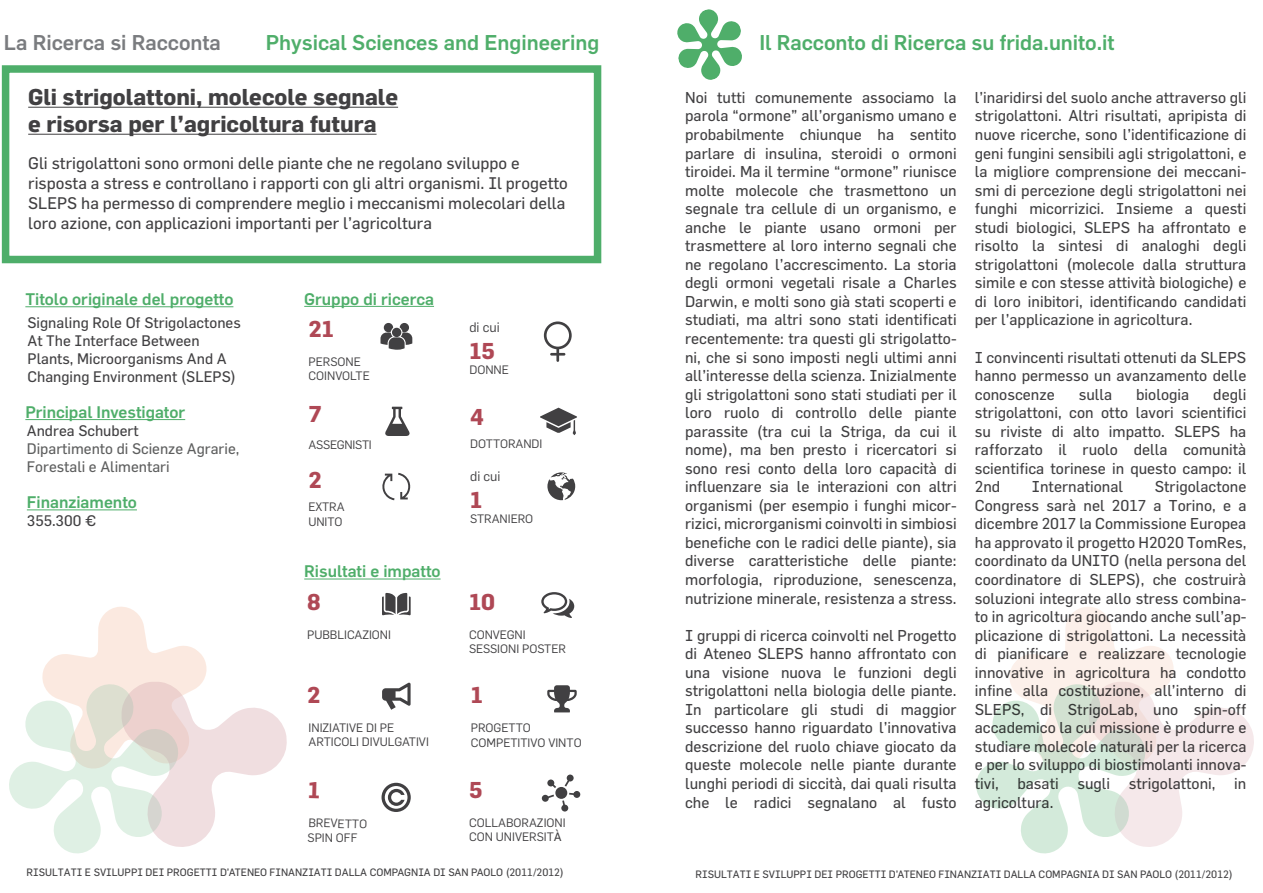
<style>
.page{position:relative;width:1263px;height:893px;background:#fff}
.page>*{position:absolute;margin:0;border:0;box-sizing:border-box;transform-origin:0 0}
.t1{font:700 22.5px/27px "Flama";color:#414042}
.t2{font:700 22.5px "Flama";color:#af4855}
.t3{font:500 21px "Flama";color:#4fae6a}
.t4{font:500 21px "Flama";color:#7a7c7f}
.t5{font:16.5px/19.8px "Flama";color:#414042}
.t6{font:500 16.5px "Flama";color:#4fae6a}
.t7{font:15.45px/18.6px "Flama";color:#414042;text-align:justify}
.t8{font:15px/18px "Flama";color:#414042}
.t9{font:15px/18px "Flama";color:#5e5f5f}
.t10{font:13.5px "Flama";color:#414042}
.t11{font:12px/14.4px "Flama";color:#414042}
.t12{font:12px "Flama";letter-spacing:-.02em;color:#414042}
.t13{font:10.5px "Flama";color:#414042}
.s1{font-style:inherit}
</style>
<div class="page">
<div style="left:2px;top:65px;width:599px;height:198px;border:8px solid #4eae6a"></div>
<svg style="left:976px;top:607px;width:278px;height:246px"></svg>
<svg style="left:9px;top:606px;width:278px;height:247px"></svg>
<hr style="left:28px;top:107px;width:370px;height:1px;background:#414042">
<hr style="left:28px;top:134px;width:349px;height:1px;background:#414042">
<svg style="left:677px;top:9px;width:65px;height:71px"></svg>
<hr style="left:25px;top:306px;width:208px;height:1px;background:#4fae6a">
<hr style="left:25px;top:419px;width:86px;height:1px;background:#4fae6a">
<svg style="left:111px;top:419px;width:25px;height:1px"></svg>
<hr style="left:136px;top:419px;width:49px;height:1px;background:#4fae6a">
<hr style="left:27px;top:509px;width:110px;height:1px;background:#4fae6a">
<svg style="left:380px;top:323px;width:32px;height:27px"></svg>
<svg style="left:544px;top:321px;width:28px;height:41px"></svg>
<svg style="left:382px;top:473px;width:29px;height:27px"></svg>
<svg style="left:385px;top:407px;width:25px;height:29px"></svg>
<svg style="left:540px;top:408px;width:37px;height:27px"></svg>
<svg style="left:382px;top:593px;width:29px;height:22px"></svg>
<svg style="left:541px;top:592px;width:33px;height:26px"></svg>
<svg style="left:382px;top:683px;width:29px;height:27px"></svg>
<hr style="left:304px;top:306px;width:130px;height:1px;background:#4fae6a">
<hr style="left:304px;top:579px;width:137px;height:1px;background:#4fae6a">
<svg style="left:547px;top:685px;width:30px;height:27px"></svg>
<svg style="left:381px;top:783px;width:30px;height:29px"></svg>
<svg style="left:542px;top:774px;width:38px;height:37px"></svg>
<div style="left:555px;top:787px;width:12px;height:12px;background:#414042;border-radius:50%"></div>
<svg style="left:547px;top:472px;width:28px;height:28px"></svg>
<h2 class="t4" style="left:4px;top:27px;width:218px">La Ricerca si Racconta</h2>
<h2 class="t3" style="left:266px;top:28px;width:335px">Physical Sciences and Engineering</h2>
<h1 class="t1" style="left:28px;top:83px;width:371px">Gli strigolattoni, molecole segnale e risorsa per l’agricoltura futura</h1>
<p class="t5" style="left:28px;top:153px;width:541px">Gli strigolattoni sono ormoni delle piante che ne regolano sviluppo e risposta a stress e controllano i rapporti con gli altri organismi. Il progetto SLEPS ha permesso di comprendere meglio i meccanismi molecolari della loro azione, con applicazioni importanti per l’agricoltura</p>
<p class="t6" style="left:25px;top:287px;width:210px">Titolo originale del progetto</p>
<p class="t8" style="left:27px;top:313px;width:215px">Signaling Role Of Strigolactones<br>At The Interface Between<br>Plants, Microorganisms And A<br>Changing Environment (SLEPS)</p>
<p class="t6" style="left:25px;top:400px;width:161px">Principal Investigator</p>
<p class="t8" style="left:27px;top:421px;width:113px">Andrea Schubert</p>
<p class="t9" style="left:27px;top:439px;width:214px">Dipartimento di Scienze Agrarie,<br>Forestali e Alimentari</p>
<p class="t6" style="left:27px;top:490px;width:112px">Finanziamento</p>
<p class="t8" style="left:27px;top:511px;width:71px">355.300 €</p>
<p class="t6" style="left:304px;top:287px;width:131px">Gruppo di ricerca</p>
<h1 class="t2" style="left:309px;top:315px;width:27px">21</h1>
<p class="t11" style="left:309px;top:354px;width:63px">PERSONE<br>COINVOLTE</p>
<h1 class="t2" style="left:309px;top:400px;width:15px">7</h1>
<p class="t12" style="left:309px;top:436px;width:65px">ASSEGNISTI</p>
<h1 class="t2" style="left:309px;top:466px;width:15px">2</h1>
<p class="t11" style="left:309px;top:499px;width:37px">EXTRA<br>UNITO</p>
<p class="t6" style="left:304px;top:560px;width:138px">Risultati e impatto</p>
<h1 class="t2" style="left:307px;top:588px;width:15px">8</h1>
<p class="t11" style="left:307px;top:627px;width:85px">PUBBLICAZIONI</p>
<h1 class="t2" style="left:307px;top:681px;width:15px">2</h1>
<p class="t11" style="left:309px;top:720px;width:122px">INIZIATIVE DI PE<br>ARTICOLI DIVULGATIVI</p>
<p class="t11" style="left:309px;top:814px;width:60px;rotate:2deg">BREVETTO</p>
<p class="t11" style="left:308px;top:830px;width:51px">SPIN OFF</p>
<p class="t10" style="left:469px;top:318px;width:32px">di cui</p>
<h1 class="t2" style="left:469px;top:337px;width:27px">15</h1>
<p class="t11" style="left:469px;top:361px;width:41px">DONNE</p>
<h1 class="t2" style="left:470px;top:403px;width:15px">4</h1>
<p class="t11" style="left:470px;top:436px;width:74px">DOTTORANDI</p>
<p class="t10" style="left:470px;top:467px;width:32px">di cui</p>
<h1 class="t2" style="left:470px;top:486px;width:14px">1</h1>
<p class="t11" style="left:470px;top:510px;width:65px">STRANIERO</p>
<h1 class="t2" style="left:469px;top:588px;width:28px">10</h1>
<p class="t11" style="left:469px;top:627px;width:99px">CONVEGNI<br>SESSIONI POSTER</p>
<h1 class="t2" style="left:471px;top:682px;width:14px">1</h1>
<p class="t11" style="left:471px;top:720px;width:112px">PROGETTO<br>COMPETITIVO VINTO</p>
<h1 class="t2" style="left:469px;top:776px;width:15px">5</h1>
<p class="t11" style="left:469px;top:814px;width:98px">COLLABORAZIONI<br>CON UNIVERSIT<span class="s1">À</span></p>
<h2 class="t3" style="left:759px;top:27px;width:357px">Il Racconto di Ricerca su frida.unito.it</h2>
<p class="t7" style="left:685px;top:88px;width:273px">Noi tutti comunemente associamo la parola “ormone” all’organismo umano e probabilmente chiunque ha sentito parlare di insulina, steroidi o ormoni tiroidei. Ma il termine “ormone” riunisce molte molecole che trasmettono un segnale tra cellule di un organismo, e anche le piante usano ormoni per trasmettere al loro interno segnali che ne regolano l’accrescimento. La storia degli ormoni vegetali risale a Charles Darwin, e molti sono già stati scoperti e studiati, ma altri sono stati identificati recentemente: tra questi gli strigolatto&shy;ni, che si sono imposti negli ultimi anni all’interesse della scienza. Inizialmente gli strigolattoni sono stati studiati per il loro ruolo di controllo delle piante parassite (tra cui la Striga, da cui il nome), ma ben presto i ricercatori si sono resi conto della loro capacità di influenzare sia le interazioni con altri organismi (per esempio i funghi micor&shy;rizici, microrganismi coinvolti in simbiosi benefiche con le radici delle piante), sia diverse caratteristiche delle piante: morfologia, riproduzione, senescenza, nutrizione minerale, resistenza a stress.</p>
<p class="t7" style="left:685px;top:625px;width:273px">I gruppi di ricerca coinvolti nel Progetto di Ateneo SLEPS hanno affrontato con una visione nuova le funzioni degli strigolattoni nella biologia delle piante.<br>In particolare gli studi di maggior successo hanno riguardato l’innovativa descrizione del ruolo chiave giocato da queste molecole nelle piante durante lunghi periodi di siccità, dai quali risulta che le radici segnalano al fusto</p>
<p class="t7" style="left:975px;top:88px;width:273px">l’inaridirsi del suolo anche attraverso gli strigolattoni. Altri risultati, apripista di nuove ricerche, sono l’identificazione di geni fungini sensibili agli strigolattoni, e la migliore comprensione dei meccani&shy;smi di percezione degli strigolattoni nei funghi micorrizici. Insieme a questi studi biologici, SLEPS ha affrontato e risolto la sintesi di analoghi degli strigolattoni (molecole dalla struttura simile e con stesse attività biologiche) e di loro inibitori, identificando candidati per l’applicazione in agricoltura.</p>
<p class="t7" style="left:975px;top:347px;width:273px">I convincenti risultati ottenuti da SLEPS hanno permesso un avanzamento delle conoscenze</p>
<p class="t7" style="left:975px;top:384px;width:273px;text-indent:238px">degli strigolattoni, con otto lavori scientifici su riviste di alto impatto. SLEPS ha rafforzato il ruolo della comunità scientifica torinese in questo campo: il 2nd</p>
<p class="t7" style="left:1079px;top:384px;width:35px">sulla</p>
<p class="t7" style="left:1136px;top:384px;width:55px">biologia</p>
<p class="t7" style="left:975px;top:477px;width:273px;text-indent:180px">Strigolactone Congress sarà nel 2017 a Torino, e a dicembre 2017 la Commissione Europea ha approvato il progetto H2020 TomRes, coordinato da UNITO (nella persona del coordinatore di SLEPS), che costruirà soluzioni integrate allo stress combina&shy;to in agricoltura giocando anche sull’ap&shy;plicazione di strigolattoni. La necessità di pianificare e realizzare tecnologie innovative in agricoltura ha condotto infine alla costituzione, all’interno di SLEPS, di StrigoLab, uno spin-off accademico la cui missione è produrre e studiare molecole naturali per la ricerca e per lo sviluppo di biostimolanti innova&shy;tivi, basati sugli strigolattoni, in agricoltura.</p>
<p class="t7" style="left:1032px;top:477px;width:93px">International</p>
<p class="t13" style="left:27px;top:866px;width:539px">RISULTATI E SVILUPPI DEI PROGETTI D’ATENEO FINANZIATI DALLA COMPAGNIA DI SAN PAOLO (2011/2012)</p>
<p class="t13" style="left:695px;top:868px;width:539px">RISULTATI E SVILUPPI DEI PROGETTI D’ATENEO FINANZIATI DALLA COMPAGNIA DI SAN PAOLO (2011/2012)</p>
</div>
